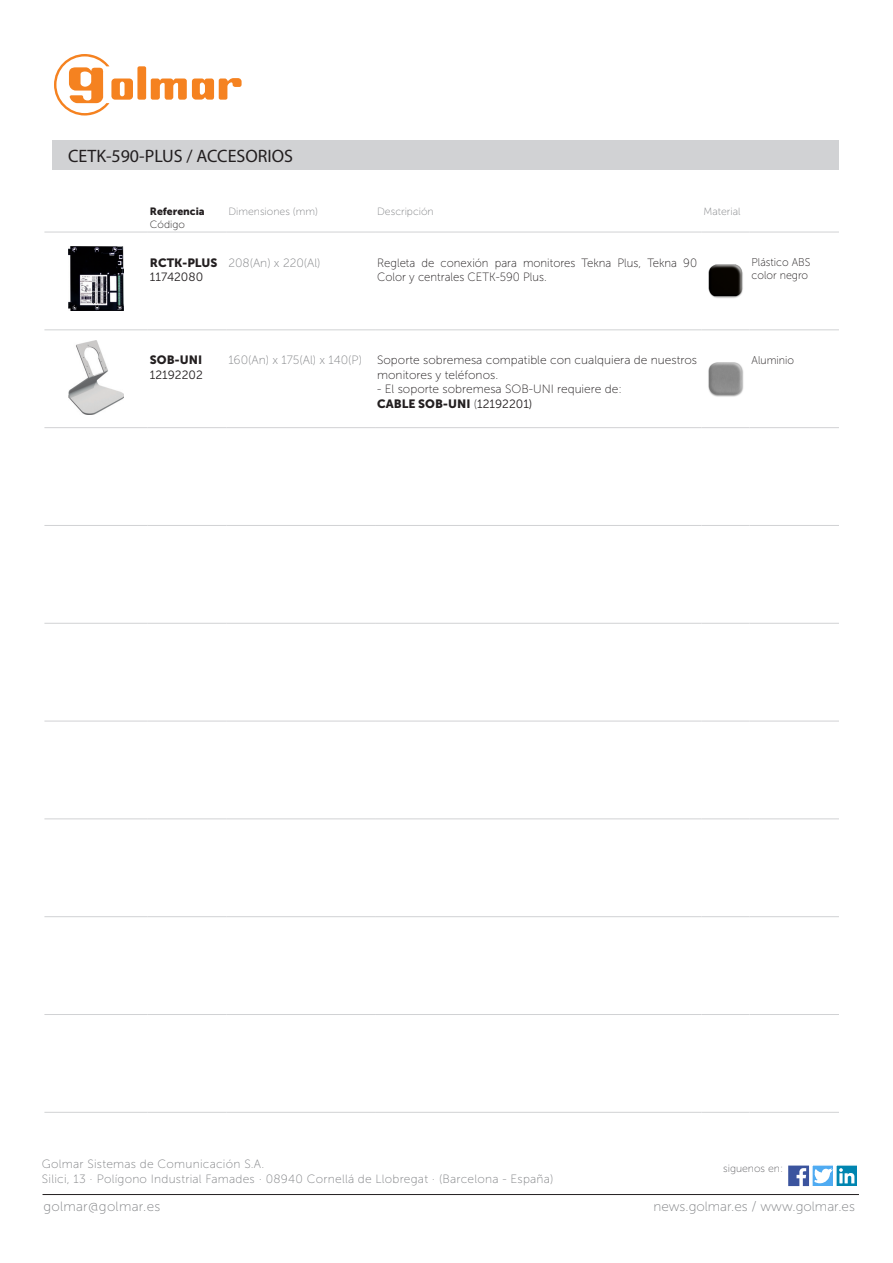
<style>
.page{position:relative;width:893px;height:1263px;background:#fff}
.page>*{position:absolute;margin:0;border:0;box-sizing:border-box;transform-origin:0 0}
.t1{font:18px "Myriad Pro";color:#231f20}
.t2{font:13.5px "Museo Sans 100";color:#808285}
.t3{font:13.5px "Museo Sans 100";letter-spacing:.02em;color:#808285}
.t4{font:12px "Museo Sans 100";letter-spacing:.02em;color:#808285}
.t5{font:12px/14.4px "Museo Sans 100";color:#231f20}
.t6{font:12px/14.4px "Museo Sans 100";color:#231f20;scale:.95 1}
.t7{font:12px "Museo Sans 900";color:#231f20}
.t8{font:12px "Museo Sans 100";color:#808285}
.t9{font:12px "Museo Sans 300";color:#231f20}
.t10{font:11.25px/13.5px "Museo Sans 100";color:#231f20;scale:.95 1}
.t11{font:10.5px "Museo Sans 100";color:#808285}
.t12{font:10.5px/12.6px "Museo Sans 900";color:#231f20}
.t13{font:10.5px "Museo Sans 100";color:#636366}
.s1{font-family:"Museo Sans 100"}
.s2{font-family:"Museo Sans 300"}
</style>
<div class="page">
<svg style="left:54px;top:54px;width:79px;height:62px"></svg>
<div style="left:137px;top:66px;width:9px;height:34px;background:#f58220;border-radius:2px"></div>
<svg style="left:151px;top:78px;width:91px;height:22px"></svg>
<div style="left:52px;top:140px;width:787px;height:30px;background:#d1d2d4"></div>
<hr style="left:43px;top:1194px;width:816px;height:1px;background:#231f20">
<svg style="left:788px;top:1186px;width:21px;height:1px"></svg>
<svg style="left:832px;top:1165px;width:1px;height:21px"></svg>
<svg style="left:788px;top:1165px;width:44px;height:21px"></svg>
<svg style="left:836px;top:1165px;width:21px;height:21px"></svg>
<svg style="left:839px;top:1168px;width:15px;height:15px"></svg>
<hr style="left:44px;top:623px;width:104px;height:1px;background:#d1d2d4">
<hr style="left:148px;top:623px;width:78px;height:1px;background:#d1d2d4">
<hr style="left:226px;top:623px;width:149px;height:1px;background:#d1d2d4">
<hr style="left:375px;top:623px;width:326px;height:1px;background:#d1d2d4">
<hr style="left:701px;top:623px;width:48px;height:1px;background:#d1d2d4">
<hr style="left:749px;top:623px;width:90px;height:1px;background:#d1d2d4">
<hr style="left:44px;top:721px;width:104px;height:1px;background:#d1d2d4">
<hr style="left:148px;top:721px;width:78px;height:1px;background:#d1d2d4">
<hr style="left:226px;top:721px;width:149px;height:1px;background:#d1d2d4">
<hr style="left:375px;top:721px;width:326px;height:1px;background:#d1d2d4">
<hr style="left:701px;top:721px;width:48px;height:1px;background:#d1d2d4">
<hr style="left:749px;top:721px;width:90px;height:1px;background:#d1d2d4">
<hr style="left:44px;top:819px;width:104px;height:1px;background:#d1d2d4">
<hr style="left:148px;top:819px;width:78px;height:1px;background:#d1d2d4">
<hr style="left:226px;top:819px;width:149px;height:1px;background:#d1d2d4">
<hr style="left:375px;top:819px;width:326px;height:1px;background:#d1d2d4">
<hr style="left:701px;top:819px;width:48px;height:1px;background:#d1d2d4">
<hr style="left:749px;top:819px;width:90px;height:1px;background:#d1d2d4">
<hr style="left:44px;top:916px;width:104px;height:1px;background:#d1d2d4">
<hr style="left:148px;top:916px;width:78px;height:1px;background:#d1d2d4">
<hr style="left:226px;top:916px;width:149px;height:1px;background:#d1d2d4">
<hr style="left:375px;top:916px;width:326px;height:1px;background:#d1d2d4">
<hr style="left:701px;top:916px;width:48px;height:1px;background:#d1d2d4">
<hr style="left:749px;top:916px;width:90px;height:1px;background:#d1d2d4">
<hr style="left:44px;top:1014px;width:104px;height:1px;background:#d1d2d4">
<hr style="left:148px;top:1014px;width:78px;height:1px;background:#d1d2d4">
<hr style="left:226px;top:1014px;width:149px;height:1px;background:#d1d2d4">
<hr style="left:375px;top:1014px;width:326px;height:1px;background:#d1d2d4">
<hr style="left:701px;top:1014px;width:48px;height:1px;background:#d1d2d4">
<hr style="left:749px;top:1014px;width:90px;height:1px;background:#d1d2d4">
<hr style="left:44px;top:232px;width:104px;height:1px;background:#d1d2d4">
<hr style="left:148px;top:232px;width:78px;height:1px;background:#d1d2d4">
<hr style="left:226px;top:232px;width:149px;height:1px;background:#d1d2d4">
<hr style="left:44px;top:330px;width:104px;height:1px;background:#d1d2d4">
<hr style="left:148px;top:330px;width:78px;height:1px;background:#d1d2d4">
<hr style="left:226px;top:330px;width:149px;height:1px;background:#d1d2d4">
<hr style="left:44px;top:427px;width:104px;height:1px;background:#d1d2d4">
<hr style="left:148px;top:427px;width:78px;height:1px;background:#d1d2d4">
<hr style="left:226px;top:427px;width:149px;height:1px;background:#d1d2d4">
<hr style="left:44px;top:525px;width:104px;height:1px;background:#d1d2d4">
<hr style="left:148px;top:525px;width:78px;height:1px;background:#d1d2d4">
<hr style="left:226px;top:525px;width:149px;height:1px;background:#d1d2d4">
<hr style="left:375px;top:232px;width:326px;height:1px;background:#d1d2d4">
<hr style="left:375px;top:330px;width:326px;height:1px;background:#d1d2d4">
<hr style="left:375px;top:427px;width:326px;height:1px;background:#d1d2d4">
<hr style="left:375px;top:525px;width:326px;height:1px;background:#d1d2d4">
<hr style="left:701px;top:232px;width:48px;height:1px;background:#d1d2d4">
<hr style="left:749px;top:232px;width:90px;height:1px;background:#d1d2d4">
<hr style="left:701px;top:330px;width:48px;height:1px;background:#d1d2d4">
<hr style="left:749px;top:330px;width:90px;height:1px;background:#d1d2d4">
<hr style="left:701px;top:427px;width:48px;height:1px;background:#d1d2d4">
<hr style="left:749px;top:427px;width:90px;height:1px;background:#d1d2d4">
<hr style="left:701px;top:525px;width:48px;height:1px;background:#d1d2d4">
<hr style="left:749px;top:525px;width:90px;height:1px;background:#d1d2d4">
<hr style="left:44px;top:1112px;width:104px;height:1px;background:#d1d2d4">
<hr style="left:148px;top:1112px;width:78px;height:1px;background:#d1d2d4">
<hr style="left:226px;top:1112px;width:149px;height:1px;background:#d1d2d4">
<hr style="left:375px;top:1112px;width:326px;height:1px;background:#d1d2d4">
<hr style="left:701px;top:1112px;width:48px;height:1px;background:#d1d2d4">
<hr style="left:749px;top:1112px;width:90px;height:1px;background:#d1d2d4">
<img style="left:68px;top:246px;width:56px;height:64px">
<img style="left:708px;top:264px;width:35px;height:34px">
<img style="left:68px;top:340px;width:56px;height:75px">
<img style="left:708px;top:362px;width:36px;height:35px">
<p class="t1" style="left:68px;top:145px;width:227px">CETK-590-PLUS / ACCESORIOS</p>
<p class="t12" style="left:150px;top:205px;width:56px">Referencia<br><span class="s1">Código</span></p>
<p class="t11" style="left:228px;top:206px;width:91px">Dimensiones (mm)</p>
<p class="t11" style="left:377px;top:206px;width:58px">Descripción</p>
<p class="t11" style="left:703px;top:206px;width:39px">Material</p>
<p class="t7" style="left:150px;top:256px;width:69px">RCTK-PLUS</p>
<p class="t9" style="left:150px;top:270px;width:55px">11742080</p>
<p class="t8" style="left:228px;top:256px;width:94px">208(An) x 220(Al)</p>
<p class="t6" style="left:377px;top:255px;width:338px">Regleta de conexión para monitores Tekna Plus, Tekna 90<br>Color y centrales CETK-590 Plus.</p>
<p class="t10" style="left:752px;top:255px;width:63px">Plástico ABS color negro</p>
<p class="t7" style="left:150px;top:353px;width:54px">SOB-UNI</p>
<p class="t9" style="left:150px;top:368px;width:54px">12192202</p>
<p class="t8" style="left:228px;top:354px;width:135px">160(An) x 175(Al) x 140(P)</p>
<p class="t5" style="left:377px;top:353px;width:321px">Soporte sobremesa compatible con cualquiera de nuestros monitores y teléfonos.</p>
<p class="t5" style="left:377px;top:382px;width:246px">- El soporte sobremesa SOB-UNI requiere de:</p>
<p class="t7" style="left:377px;top:397px;width:157px">CABLE SOB-UNI <span class="s1">(</span><span class="s2">12192201)</span></p>
<p class="t10" style="left:752px;top:353px;width:46px">Aluminio</p>
<p class="t4" style="left:42px;top:1157px;width:224px">Golmar Sistemas de Comunicación S.A.</p>
<p class="t4" style="left:42px;top:1172px;width:513px">Silici, 13 · Polígono Industrial Famades · 08940 Cornellá de Llobregat · (Barcelona - España)</p>
<p class="t13" style="left:723px;top:1163px;width:61px">siguenos en:</p>
<p class="t3" style="left:43px;top:1199px;width:118px">golmar@golmar.es</p>
<p class="t2" style="left:653px;top:1199px;width:203px">news.golmar.es / www.golmar.es</p>
</div>
